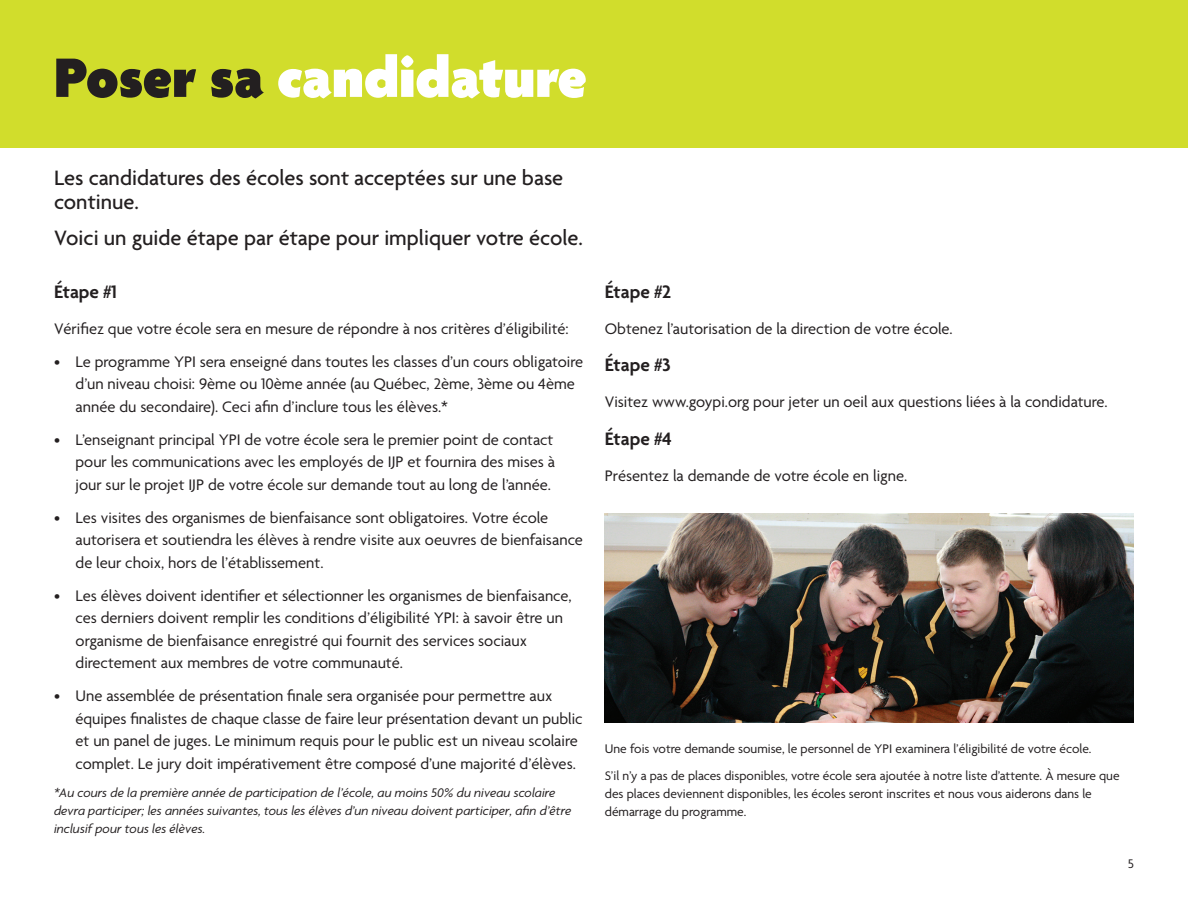
<style>
.page{position:relative;width:1188px;height:918px;background:#fff}
.page>*{position:absolute;margin:0;border:0;box-sizing:border-box;transform-origin:0 0}
.YPI_Display{font:900 60px "Agenda";color:#fff}
.YPI_Pull-quote{font:500 22.5px/24px "Agenda";color:#231f20}
.YPI_Subhead{font:600 19.5px "Agenda";color:#231f20}
.YPI_Body{font:16.5px/22.5px "Agenda";color:#231f20}
.YPI_Figures{font:13.5px/18px "Agenda";color:#231f20}
.YPI_Figures-2{font:italic 13.5px/18px "Agenda";color:#231f20}
.s1{color:#231f20}
</style>
<div class="page">
<img style="left:605px;top:514px;width:529px;height:208px">
<div style="left:0;top:0;width:1188px;height:147px;background:#d1dd2c"></div>
<p class="YPI_Display" style="left:54px;top:45px;width:534px"><span class="s1">Poser sa</span> candidature</p>
<p class="YPI_Pull-quote" style="left:54px;top:167px;width:511px">Les candidatures des écoles sont acceptées sur une base continue.</p>
<p class="YPI_Pull-quote" style="left:54px;top:227px;width:531px">Voici un guide étape par étape pour impliquer votre école.</p>
<p class="YPI_Subhead" style="left:54px;top:281px;width:64px">Étape #1</p>
<p class="YPI_Body" style="left:54px;top:318px;width:516px">Vérifiez que votre école sera en mesure de répondre à nos critères d’éligibilité:</p>
<p class="YPI_Body" style="left:76px;top:351px;width:509px;text-indent:-22px">• Le programme YPI sera enseigné dans toutes les classes d’un cours obligatoire d’un niveau choisi: 9ème ou 10ème année (au Québec, 2ème, 3ème ou 4ème année du secondaire). Ceci afin d’inclure tous les élèves.*</p>
<p class="YPI_Body" style="left:76px;top:429px;width:481px;text-align:justify;text-indent:-22px">• L’enseignant principal YPI de votre école sera le premier point de contact pour les communications avec les employés de IJP et fournira des mises à jour sur le projet IJP de votre école sur demande tout au long de l’année.</p>
<p class="YPI_Body" style="left:76px;top:507px;width:509px;text-indent:-22px">• Les visites des organismes de bienfaisance sont obligatoires. Votre école autorisera et soutiendra les élèves à rendre visite aux oeuvres de bienfaisance de leur choix, hors de l’établissement.</p>
<p class="YPI_Body" style="left:76px;top:585px;width:498px;text-indent:-22px">• Les élèves doivent identifier et sélectionner les organismes de bienfaisance, ces derniers doivent remplir les conditions d’éligibilité YPI: à savoir être un organisme de bienfaisance enregistré qui fournit des services sociaux directement aux membres de votre communauté.</p>
<p class="YPI_Body" style="left:76px;top:686px;width:509px;text-indent:-22px">• Une assemblée de présentation finale sera organisée pour permettre aux équipes finalistes de chaque classe de faire leur présentation devant un public et un panel de juges. Le minimum requis pour le public est un niveau scolaire complet. Le jury doit impérativement être composé d’une majorité d’élèves.</p>
<p class="YPI_Figures-2" style="left:54px;top:784px;width:519px">*Au cours de la première année de participation de l’école, au moins 50% du niveau scolaire devra participer; les années suivantes, tous les élèves d’un niveau doivent participer, afin d’être inclusif pour tous les élèves.</p>
<p class="YPI_Subhead" style="left:605px;top:281px;width:68px">Étape #2</p>
<p class="YPI_Body" style="left:605px;top:318px;width:350px">Obtenez l’autorisation de la direction de votre école.</p>
<p class="YPI_Subhead" style="left:605px;top:355px;width:67px">Étape #3</p>
<p class="YPI_Body" style="left:605px;top:392px;width:504px">Visitez www.goypi.org pour jeter un oeil aux questions liées à la condidature.</p>
<p class="YPI_Subhead" style="left:605px;top:428px;width:69px">Étape #4</p>
<p class="YPI_Body" style="left:605px;top:465px;width:304px">Présentez la demande de votre école en ligne.</p>
<p class="YPI_Figures" style="left:605px;top:741px;width:488px">Une fois votre demande soumise, le personnel de YPI examinera l’éligibilité de votre école.</p>
<p class="YPI_Figures" style="left:605px;top:768px;width:516px">S’il n’y a pas de places disponibles, votre école sera ajoutée à notre liste d’attente. À mesure que des places deviennent disponibles, les écoles seront inscrites et nous vous aiderons dans le démarrage du programme.</p>
<p class="YPI_Figures" style="left:1128px;top:856px;width:8px">5</p>
</div>
